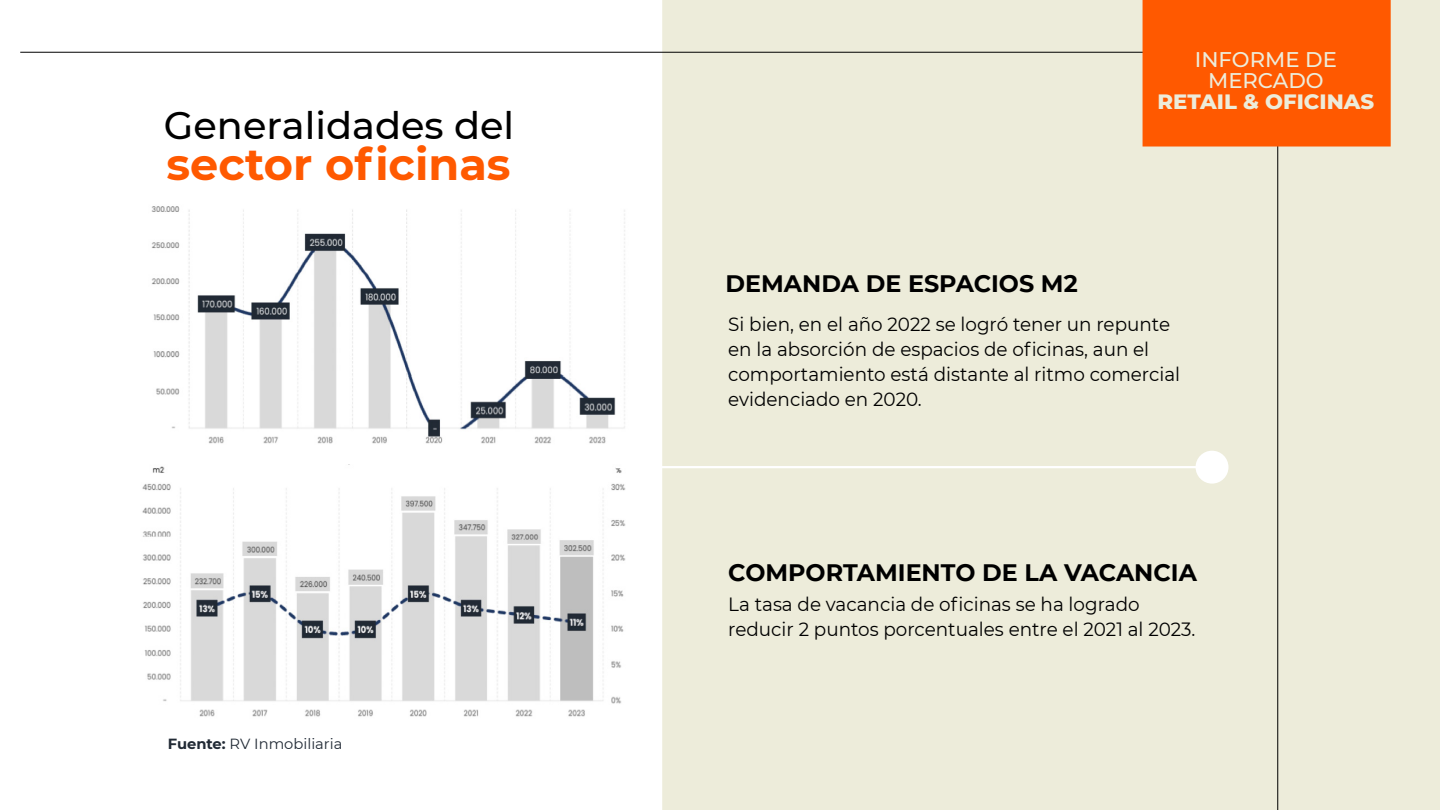
<style>
.page{position:relative;width:1440px;height:810px;background:#fff}
.page>*{position:absolute;margin:0;border:0;box-sizing:border-box;transform-origin:0 0}
.t1{font:700 44.7px "Montserrat";color:#ff5900}
.t2{font:500 38.25px "Montserrat";color:#000}
.t3{font:700 23.77px "Montserrat";color:#000}
.t4{font:500 21.23px/21px "Montserrat";color:#edecda;text-align:center}
.t5{font:800 21.23px "Montserrat";color:#edecda}
.t6{font:19.2px/24.8px "Montserrat";color:#000;scale:.96 1}
.t7{font:14.7px "Montserrat";color:#212a35}
.s1{font-weight:700}
</style>
<div class="page">
<div style="left:662px;top:0;width:778px;height:810px;background:#edecda"></div>
<hr style="left:1277px;top:0;width:1px;height:810px;background:#000">
<hr style="left:20px;top:52px;width:1190px;height:1px;background:#000">
<div style="left:1143px;top:0;width:248px;height:147px;background:#ff5900"></div>
<img style="left:151px;top:206px;width:474px;height:238px">
<img style="left:142px;top:464px;width:484px;height:253px">
<hr style="left:616px;top:466px;width:596px;height:2px;background:#fff">
<div style="left:1196px;top:451px;width:32px;height:33px;background:#fff;border-radius:50%"></div>
<h2 class="t2" style="left:164px;top:98px;width:352px">Generalidades del</h2>
<h1 class="t1" style="left:167px;top:132px;width:346px">sector oficinas</h1>
<p class="t7" style="left:168px;top:734px;width:176px"><span class="s1">Fuente:</span> RV Inmobiliaria</p>
<p class="t3" style="left:726px;top:266px;width:354px">DEMANDA DE ESPACIOS M2</p>
<p class="t4" style="left:1195px;top:49px;width:144px">INFORME DE<br>MERCADO</p>
<p class="t5" style="left:1158px;top:86px;width:218px">RETAIL &amp; OFICINAS</p>
<p class="t6" style="left:728px;top:311px;width:472px">Si bien, en el año 2022 se logró tener un repunte en la absorción de espacios de oficinas, aun el comportamiento está distante al ritmo comercial evidenciado en 2020.</p>
<p class="t3" style="left:728px;top:555px;width:470px">COMPORTAMIENTO DE LA VACANCIA</p>
<p class="t6" style="left:728px;top:591px;width:488px">La tasa de vacancia de oficinas se ha logrado reducir 2 puntos porcentuales entre el 2021 al 2023.</p>
</div>
